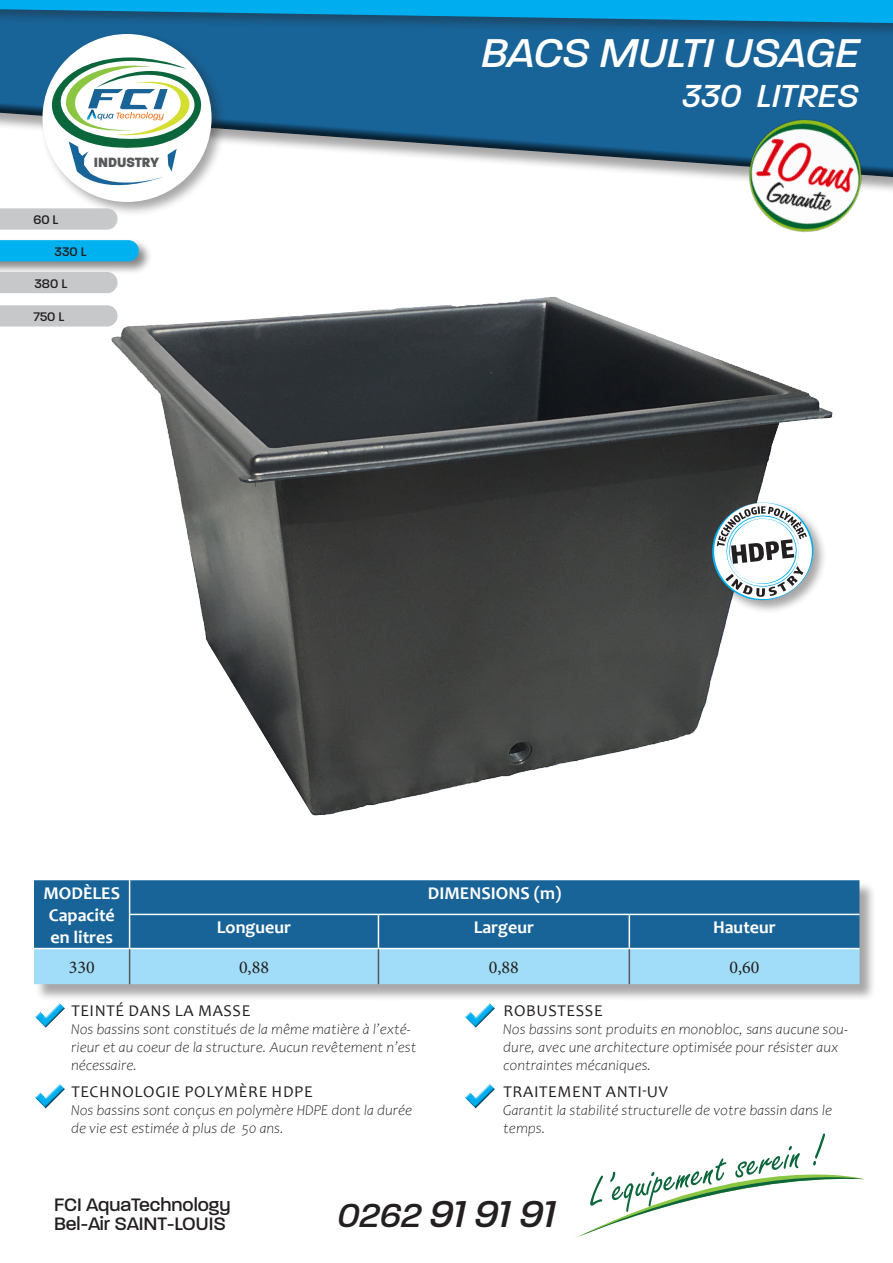
<style>
.page{position:relative;width:893px;height:1263px;background:#fff}
.page>*{position:absolute;margin:0;border:0;box-sizing:border-box;transform-origin:0 0}
.t1{font:italic 500 43.5px "Paralucent";letter-spacing:-.015em;color:#fff}
.t2{font:italic 500 40.5px "Paralucent";color:#231f20}
.t3{font:italic 500 34.5px "Paralucent";color:#fff}
.t4{font:500 19.5px "Paralucent";color:#231f20}
.t5{font:700 18px/21.6px "Candara";color:#fff}
.t6{font:18px "Minion Pro";color:#231f20}
.t7{font:16.5px "Candara";letter-spacing:.04em;color:#231f20}
.t8{font:italic 300 15px/18px "Candara";color:#231f20}
.t9{font:800 14.55px "Paralucent";color:#57585a;scale:.95 1}
.t10{font:500 13.5px "Paralucent";color:#231f20}
.s1{font-size:36px}
</style>
<div class="page">
<img style="left:82px;top:293px;width:751px;height:523px">
<div style="left:0;top:0;width:893px;height:181px;background:#231f20;opacity:.75"></div>
<div style="left:40px;top:31px;width:186px;height:186px;background:#231f20;opacity:.4"></div>
<div style="left:42px;top:34px;width:170px;height:168px;background:#fff;border-radius:50%"></div>
<svg style="left:40px;top:46px;width:170px;height:149px"></svg>
<div style="left:34px;top:1002px;width:33px;height:17px;background:#fff;opacity:.75"></div>
<div style="left:34px;top:1007px;width:33px;height:22px;background:#231f20;opacity:.75"></div>
<div style="left:710px;top:500px;width:117px;height:114px;background:#231f20;opacity:.4"></div>
<svg style="left:711px;top:500px;width:104px;height:102px"></svg>
<div style="left:34px;top:1083px;width:33px;height:17px;background:#fff;opacity:.75"></div>
<div style="left:34px;top:1088px;width:33px;height:22px;background:#231f20;opacity:.75"></div>
<div style="left:464px;top:1002px;width:33px;height:17px;background:#fff;opacity:.75"></div>
<div style="left:464px;top:1007px;width:33px;height:22px;background:#231f20;opacity:.75"></div>
<div style="left:464px;top:1083px;width:33px;height:17px;background:#fff;opacity:.75"></div>
<div style="left:464px;top:1088px;width:33px;height:22px;background:#231f20;opacity:.75"></div>
<svg style="left:575px;top:1133px;width:290px;height:105px"></svg>
<div style="left:0;top:0;width:893px;height:38px;background:#231f20;opacity:.4"></div>
<svg style="left:0;top:0;width:893px;height:23px;background:#0792cc"></svg>
<div style="left:35px;top:881px;width:842px;height:120px;background:#231f20;opacity:.4"></div>
<div style="left:34px;top:880px;width:825px;height:68px;background:#186397"></div>
<div style="left:34px;top:949px;width:825px;height:35px;background:#a1ddf8"></div>
<hr style="left:34px;top:948px;width:96px;height:1px;background:#fff">
<hr style="left:129px;top:880px;width:1px;height:34px;background:#fff">
<hr style="left:129px;top:914px;width:249px;height:1px;background:#fff">
<hr style="left:129px;top:915px;width:1px;height:33px;background:#fff">
<hr style="left:130px;top:948px;width:248px;height:1px;background:#fff">
<hr style="left:378px;top:914px;width:251px;height:1px;background:#fff">
<hr style="left:378px;top:915px;width:1px;height:33px;background:#fff">
<hr style="left:378px;top:948px;width:251px;height:1px;background:#fff">
<hr style="left:629px;top:914px;width:230px;height:1px;background:#fff">
<hr style="left:629px;top:915px;width:1px;height:33px;background:#fff">
<hr style="left:629px;top:948px;width:230px;height:1px;background:#fff">
<hr style="left:129px;top:949px;width:1px;height:35px;background:#57585a">
<hr style="left:378px;top:949px;width:1px;height:35px;background:#57585a">
<hr style="left:629px;top:949px;width:1px;height:35px;background:#57585a">
<div style="left:0;top:238px;width:153px;height:38px;background:#231f20;opacity:.54"></div>
<div style="left:0;top:240px;width:139px;height:21px;background:#00b1ef"></div>
<svg style="left:0;top:208px;width:118px;height:22px;background:#c9cacc"></svg>
<svg style="left:0;top:305px;width:118px;height:22px;background:#cacbcc"></svg>
<div style="left:0;top:272px;width:118px;height:21px;background:#c7c8ca"></div>
<img style="left:689px;top:69px;width:204px;height:164px">
<p class="t9" style="left:94px;top:153px;width:70px">INDUSTRY</p>
<p class="t10" style="left:33px;top:211px;width:27px">60 L</p>
<p class="t10" style="left:55px;top:244px;width:34px">330 L</p>
<p class="t10" style="left:34px;top:276px;width:34px">380 L</p>
<p class="t10" style="left:33px;top:308px;width:33px">750 L</p>
<p class="t1" style="left:481px;top:27px;width:379px">BACS MULTI USAGE</p>
<p class="t3" style="left:682px;top:76px;width:179px">330 LITRES</p>
<p class="t5" style="left:43px;top:882px;width:78px">MODÈLES</p>
<p class="t5" style="left:49px;top:904px;width:67px">Capacité en litres</p>
<p class="t5" style="left:428px;top:882px;width:135px">DIMENSIONS (m)</p>
<p class="t5" style="left:217px;top:916px;width:76px">Longueur</p>
<p class="t5" style="left:474px;top:916px;width:62px">Largeur</p>
<p class="t5" style="left:713px;top:916px;width:64px">Hauteur</p>
<p class="t6" style="left:69px;top:955px;width:27px">330</p>
<p class="t6" style="left:239px;top:955px;width:32px">0,88</p>
<p class="t6" style="left:489px;top:955px;width:32px">0,88</p>
<p class="t6" style="left:729px;top:955px;width:32px">0,60</p>
<p class="t7" style="left:71px;top:1000px;width:180px">TEINTÉ DANS LA MASSE</p>
<p class="t8" style="left:71px;top:1020px;width:347px">Nos bassins sont constitués de la même matière à l’exté&shy;rieur et au coeur de la structure. Aucun revêtement n’est nécessaire.</p>
<p class="t7" style="left:71px;top:1081px;width:243px">TECHNOLOGIE POLYMÈRE HDPE</p>
<p class="t8" style="left:71px;top:1101px;width:343px">Nos bassins sont conçus en polymère HDPE dont la durée de vie est estimée à plus de 50 ans.</p>
<p class="t7" style="left:504px;top:1000px;width:101px">ROBUSTESSE</p>
<p class="t8" style="left:503px;top:1020px;width:346px">Nos bassins sont produits en monobloc, sans aucune sou&shy;dure, avec une architecture optimisée pour résister aux contraintes mécaniques.</p>
<p class="t7" style="left:504px;top:1081px;width:166px">TRAITEMENT ANTI-UV</p>
<p class="t8" style="left:503px;top:1101px;width:330px">Garantit la stabilité structurelle de votre bassin dans le temps.</p>
<p class="t4" style="left:54px;top:1193px;width:178px">FCI AquaTechnology</p>
<p class="t4" style="left:54px;top:1212px;width:173px">Bel-Air SAINT-LOUIS</p>
<p class="t2" style="left:338px;top:1190px;width:219px"><span class="s1">0262</span> 91 91 91</p>
</div>
